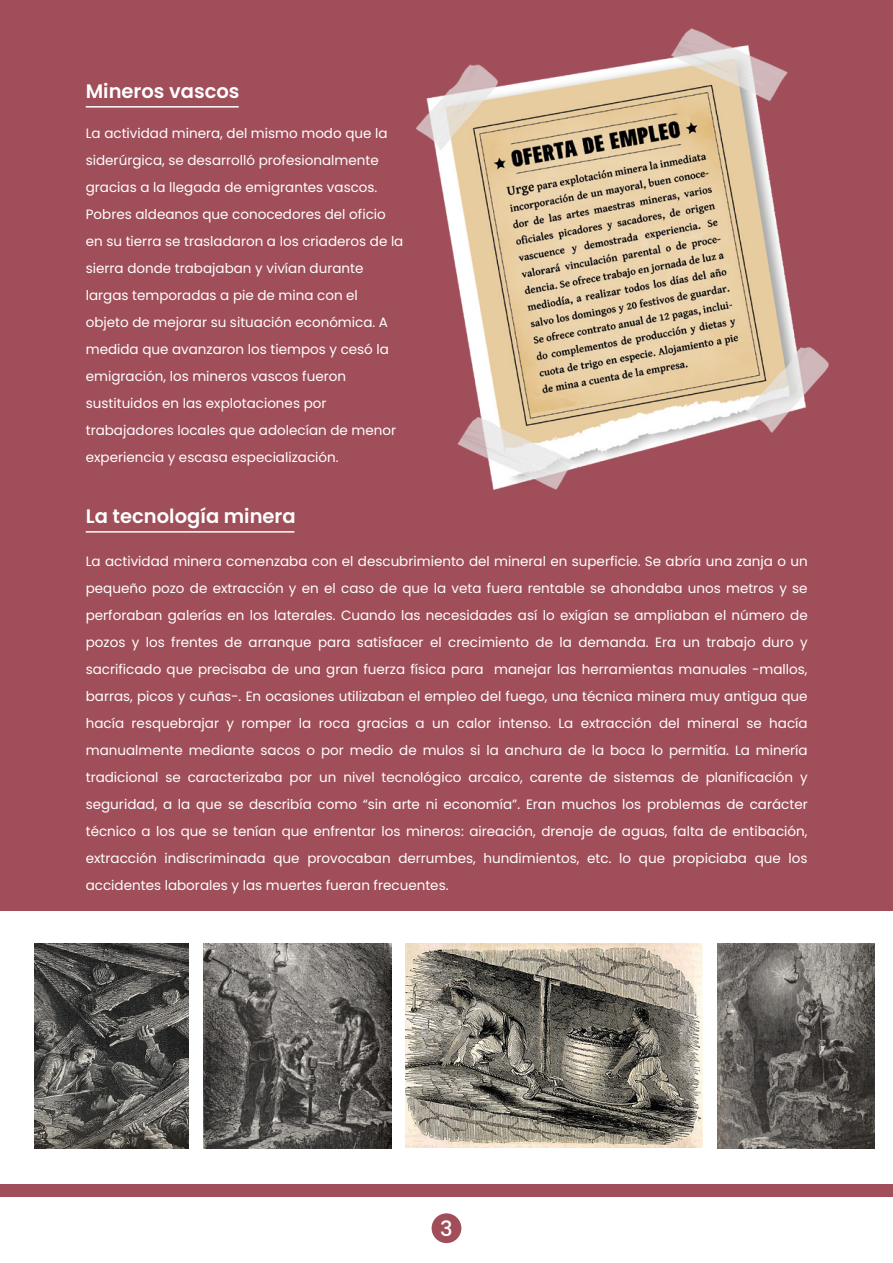
<style>
.page{position:relative;width:893px;height:1263px;background:#fff}
.page>*{position:absolute;margin:0;border:0;box-sizing:border-box;transform-origin:0 0}
.t1{font:500 21px "Poppins";color:#fff}
.t2{font:600 19.5px "Poppins";color:#fff}
.t3{font:13.5px/27px "Poppins";color:#fff}
</style>
<div class="page">
<div style="left:0;top:0;width:893px;height:1196px;background:#a04e59"></div>
<div style="left:432px;top:1213px;width:29px;height:30px;background:#a04e59;border-radius:50%"></div>
<hr style="left:86px;top:106px;width:153px;height:2px;background:#fff">
<hr style="left:86px;top:531px;width:208px;height:2px;background:#fff">
<div style="left:0;top:911px;width:893px;height:273px;background:#fff"></div>
<img style="left:204px;top:943px;width:188px;height:206px">
<img style="left:34px;top:943px;width:155px;height:206px">
<img style="left:718px;top:943px;width:156px;height:206px">
<img style="left:406px;top:944px;width:297px;height:203px">
<img style="left:415px;top:28px;width:414px;height:462px">
<h2 class="t2" style="left:86px;top:80px;width:155px">Mineros vascos</h2>
<p class="t3" style="left:86px;top:120px;width:319px">La actividad minera, del mismo modo que la siderúrgica, se desarrolló profesionalmente gracias a la llegada de emigrantes vascos.<br>Pobres aldeanos que conocedores del oficio en su tierra se trasladaron a los criaderos de la sierra donde trabajaban y vivían durante largas temporadas a pie de mina con el objeto de mejorar su situación económica. A medida que avanzaron los tiempos y cesó la emigración, los mineros vascos fueron sustituidos en las explotaciones por trabajadores locales que adolecían de menor experiencia y escasa especialización.</p>
<h2 class="t2" style="left:86px;top:505px;width:211px">La tecnología minera</h2>
<p class="t3" style="left:86px;top:548px;width:723px;text-align:justify">La actividad minera comenzaba con el descubrimiento del mineral en superficie. Se abría una zanja o un pequeño pozo de extracción y en el caso de que la veta fuera rentable se ahondaba unos metros y se perforaban galerías en los laterales. Cuando las necesidades así lo exigían se ampliaban el número de pozos y los frentes de arranque para satisfacer el crecimiento de la demanda. Era un trabajo duro y sacrificado que precisaba de una gran fuerza física para manejar las herramientas manuales -mallos, barras, picos y cuñas-. En ocasiones utilizaban el empleo del fuego, una técnica minera muy antigua que hacía resquebrajar y romper la roca gracias a un calor intenso. La extracción del mineral se hacía manualmente mediante sacos o por medio de mulos si la anchura de la boca lo permitía. La minería tradicional se caracterizaba por un nivel tecnológico arcaico, carente de sistemas de planificación y seguridad, a la que se describía como “sin arte ni economía”. Eran muchos los problemas de carácter técnico a los que se tenían que enfrentar los mineros: aireación, drenaje de aguas, falta de entibación, extracción indiscriminada que provocaban derrumbes, hundimientos, etc. lo que propiciaba que los accidentes laborales y las muertes fueran frecuentes.</p>
<h1 class="t1" style="left:440px;top:1216px;width:14px">3</h1>
</div>
